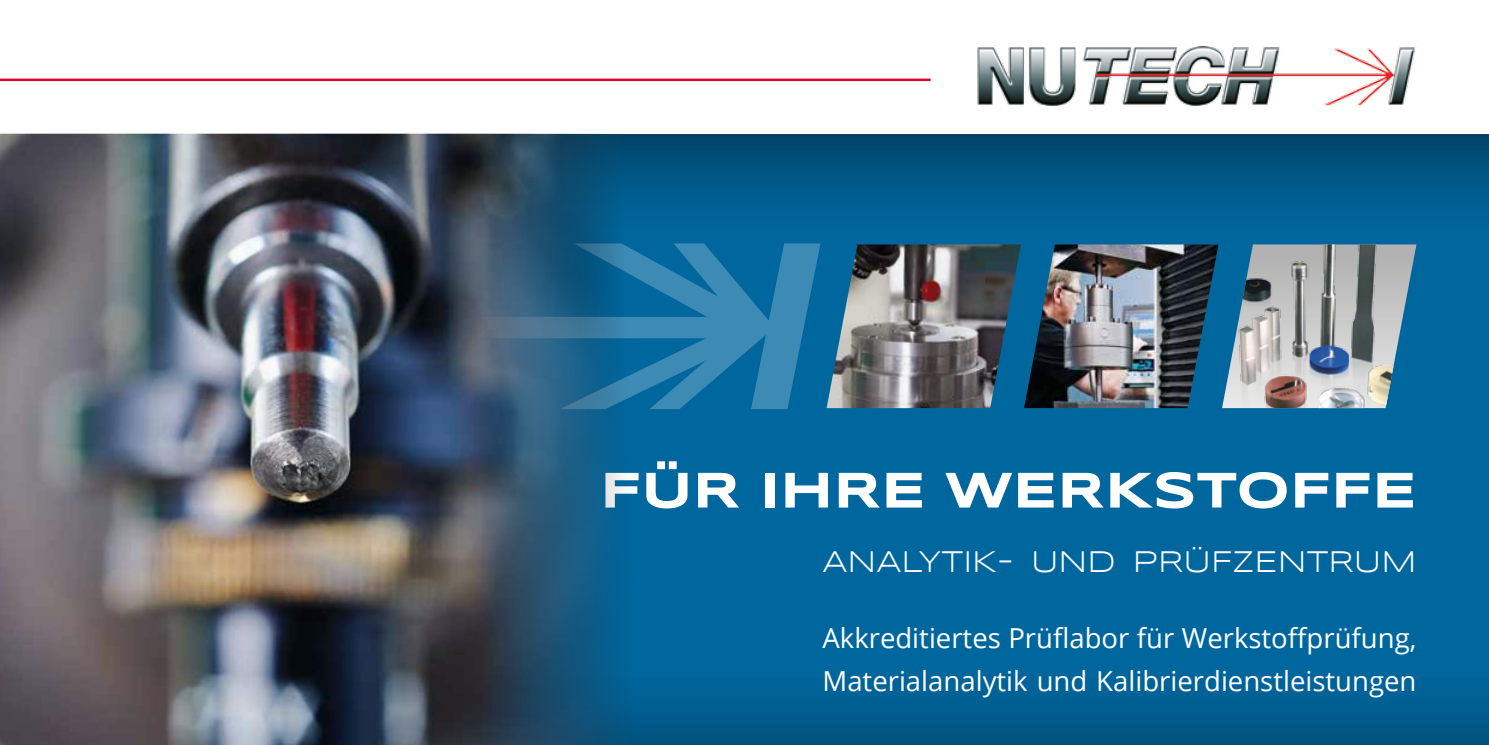
<style>
.page{position:relative;width:1489px;height:745px;background:#fff}
.page>*{position:absolute;margin:0;border:0;box-sizing:border-box;transform-origin:0 0}
.t1{font:700 51.5px "Syncopate";color:#fff}
.t2{font:30.75px "Syncopate";color:#fff}
.t3{font:27.5px/42.5px "Open Sans";color:#fff}
</style>
<div class="page">
<div style="left:0;top:129px;width:1488px;height:615px;background:#000;opacity:.75"></div>
<svg style="left:652px;top:243px;width:168px;height:166px;background:#237cab"></svg>
<img style="left:977px;top:46px;width:439px;height:59px">
<img style="left:0;top:134px;width:652px;height:610px">
<img style="left:826px;top:244px;width:195px;height:164px">
<img style="left:1221px;top:244px;width:195px;height:164px">
<img style="left:1024px;top:244px;width:194px;height:164px">
<hr style="left:0;top:78px;width:930px;height:3px;background:#dd052b">
<h1 class="t1" style="left:600px;top:458px;width:817px">FÜR IHRE WERKSTOFFE</h1>
<p class="t2" style="left:822px;top:544px;width:595px">ANALYTIK- UND PRÜFZENTRUM</p>
<p class="t3" style="left:822px;top:615px;width:595px">Akkreditiertes Prüflabor für Werkstoffprüfung,<br>Materialanalytik und Kalibrierdienstleistungen</p>
</div>
